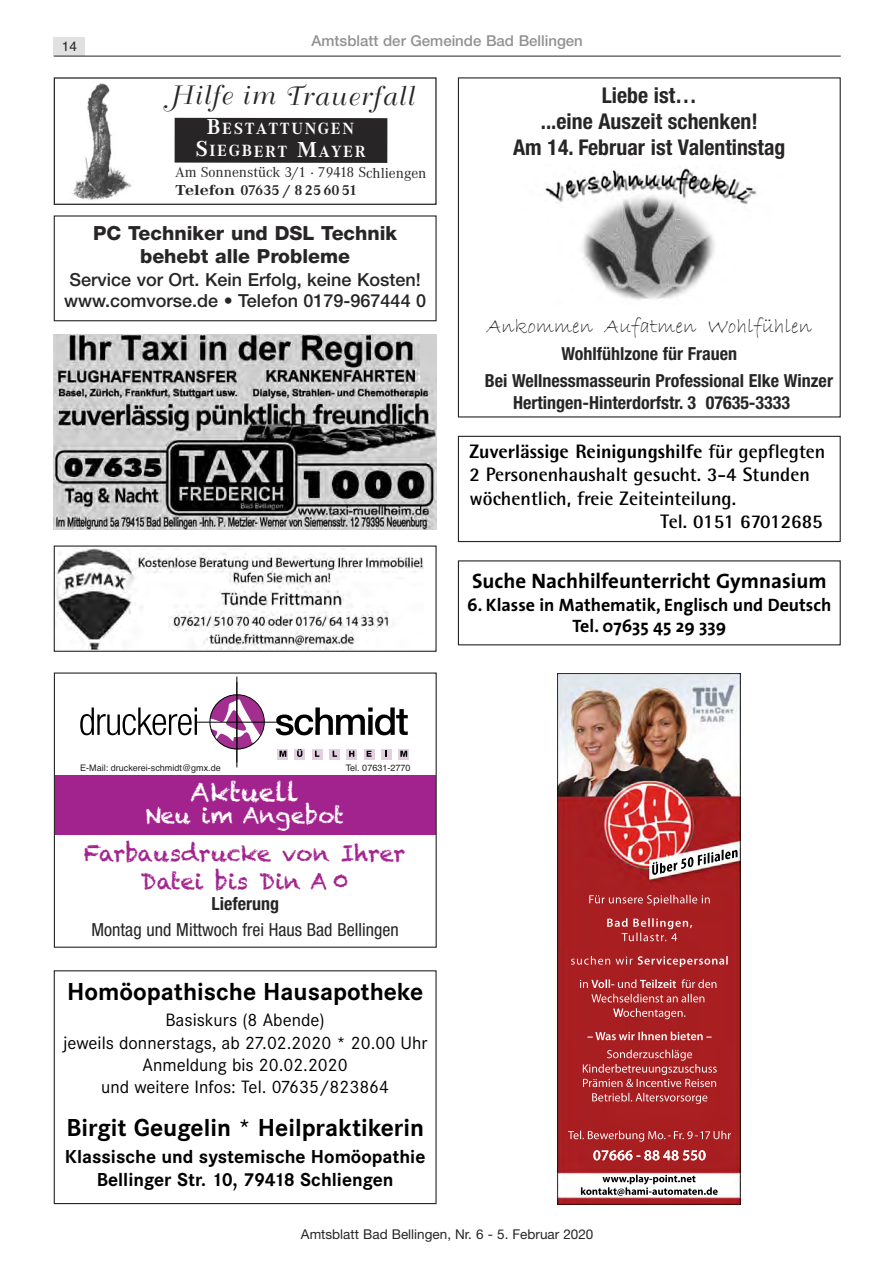
<style>
.page{position:relative;width:893px;height:1263px;background:#fff}
.page>*{position:absolute;margin:0;border:0;box-sizing:border-box;transform-origin:0 0}
.t1{font:26.25px "Bellevue";letter-spacing:.075em;color:#272526}
.t2{font:25.8px "Chalkduster";color:#fff}
.t3{font:700 25.5px "Corporate S";color:#000}
.t4{font:22.5px/28.3px "Chalkduster";color:#a3238e;text-align:center}
.t5{font:22.5px "Chalkduster";color:#fff}
.t6{font:700 condensed 21.75px/26.2px "Helvetica Neue";color:#272526;text-align:center}
.t7{font:700 21px "The Sans";color:#000}
.t8{font:21px "Bradley Hand ITC";color:#272526}
.t9{font:700 19.5px "Rotis Semi Sans";color:#000}
.t10{font:700 19.5px/23.4px "Corporate S";color:#000;text-align:center}
.t11{font:800 19.5px/23.4px "Helvetica Neue";color:#272526;text-align:center}
.t12{font:800 19.5px "Rotis Semi Sans";color:#000}
.t13{font:18.6px/22.4px "Corporate S";color:#000;text-align:center}
.t14{font:700 condensed 18px/27.6px "Helvetica Neue";color:#272526}
.t15{font:500 18px/21.6px "Helvetica Neue";color:#272526}
.t16{font:700 18px/21.6px "The Sans";color:#000;text-align:center}
.t17{font:condensed 18px "Helvetica Neue";color:#272526}
.t18{font:700 16.95px/22.5px "Corporate A";letter-spacing:.1em;color:#fff;text-align:center}
.t19{font:500 15px "Helvetica Neue";color:#939293}
.t20{font:15px "Corporate A";color:#272526}
.t21{font:700 15px "Corporate A";color:#272526;scale:1.25 1}
.t22{font:13.5px "Helvetica Neue";color:#272526}
.t23{font:13.5px "Helvetica";color:#272526}
.t24{font:12.9px "Helvetica";color:#231f20}
.t25{font:9px "Helvetica";color:#231f20}
.s1{font-size:22.5px}
.s2{font-weight:700}
.s3{font-weight:900;color:#a3238e}
</style>
<div class="page">
<div style="left:54px;top:38px;width:31px;height:18px;background:#e1e1e1"></div>
<hr style="left:54px;top:56px;width:786px;height:1px;background:#272526">
<img style="left:72px;top:83px;width:59px;height:117px">
<div style="left:54px;top:77px;width:382px;height:128px;border:1px solid #272526"></div>
<div style="left:175px;top:118px;width:212px;height:45px;background:#272526"></div>
<div style="left:54px;top:215px;width:382px;height:106px;border:1px solid #272526"></div>
<svg style="left:210px;top:695px;width:54px;height:54px"></svg>
<svg style="left:277px;top:749px;width:11px;height:11px"></svg>
<div style="left:294px;top:749px;width:11px;height:11px;background:#e2cfe2"></div>
<div style="left:312px;top:749px;width:10px;height:11px;background:#e2cfe2"></div>
<div style="left:329px;top:749px;width:11px;height:11px;background:#e2cfe2"></div>
<svg style="left:346px;top:749px;width:11px;height:11px"></svg>
<svg style="left:364px;top:749px;width:10px;height:11px"></svg>
<div style="left:381px;top:749px;width:11px;height:11px;background:#e2cfe2"></div>
<svg style="left:398px;top:749px;width:11px;height:11px"></svg>
<svg style="left:80px;top:707px;width:117px;height:28px"></svg>
<hr style="left:195px;top:715px;width:2px;height:20px;background:#000">
<svg style="left:276px;top:707px;width:132px;height:28px"></svg>
<hr style="left:236px;top:677px;width:1px;height:90px;background:#000">
<hr style="left:196px;top:722px;width:81px;height:1px;background:#000">
<div style="left:210px;top:694px;width:54px;height:55px;border:1px solid #000;border-radius:50%"></div>
<svg style="left:279px;top:751px;width:7px;height:6px"></svg>
<svg style="left:297px;top:749px;width:5px;height:8px"></svg>
<svg style="left:315px;top:751px;width:4px;height:6px"></svg>
<svg style="left:332px;top:751px;width:5px;height:6px"></svg>
<svg style="left:349px;top:751px;width:5px;height:6px"></svg>
<svg style="left:366px;top:751px;width:5px;height:6px"></svg>
<svg style="left:385px;top:751px;width:2px;height:6px"></svg>
<svg style="left:400px;top:751px;width:7px;height:6px"></svg>
<div style="left:55px;top:775px;width:380px;height:60px;background:#a3238e"></div>
<div style="left:54px;top:673px;width:383px;height:275px;border:1px solid #272526"></div>
<img style="left:54px;top:335px;width:382px;height:100px">
<img style="left:545px;top:168px;width:213px;height:132px">
<svg style="left:53px;top:435px;width:788px;height:217px"></svg>
<img style="left:558px;top:673px;width:182px;height:532px">
<img style="left:602px;top:1175px;width:78px;height:10px">
<img style="left:589px;top:895px;width:79px;height:11px">
<img style="left:587px;top:1008px;width:98px;height:32px">
<img style="left:593px;top:1150px;width:104px;height:10px">
<img style="left:652px;top:850px;width:85px;height:25px">
<div style="left:54px;top:970px;width:382px;height:234px;border:1px solid #272526"></div>
<p class="t23" style="left:62px;top:41px;width:17px">14</p>
<p class="t19" style="left:311px;top:35px;width:273px">Amtsblatt der Gemeinde Bad Bellingen</p>
<h1 class="t1" style="left:170px;top:85px;width:243px">Hilfe im Trauerfall</h1>
<p class="t18" style="left:195px;top:119px;width:172px"><span class="s1">B</span>ESTATTUNGEN<br><span class="s1">S</span>IEGBERT <span class="s1">M</span>AYER</p>
<p class="t20" style="left:175px;top:167px;width:253px">Am Sonnenstück 3/1 · 79418 Schliengen</p>
<p class="t21" style="left:175px;top:185px;width:147px">Telefon 07635 / 8 25 60 51</p>
<p class="t6" style="left:513px;top:84px;width:274px">Liebe ist…<br>...eine Auszeit schenken!<br>Am 14. Februar ist Valentinstag</p>
<p class="t11" style="left:93px;top:223px;width:305px">PC Techniker und DSL Technik behebt alle Probleme</p>
<p class="t15" style="left:64px;top:270px;width:363px">Service vor Ort. Kein Erfolg, keine Kosten! www.comvorse.de • Telefon 0179-967444 0</p>
<p class="t8" style="left:487px;top:312px;width:326px">Ankommen Aufatmen Wohlfühlen</p>
<p class="t14" style="left:484px;top:341px;width:350px;text-indent:77px">Wohlfühlzone für Frauen<br>Bei Wellnessmasseurin Professional Elke Winzer</p>
<p class="t14" style="left:513px;top:390px;width:278px">Hertingen-Hinterdorfstr. 3 07635-3333</p>
<p class="t12" style="left:469px;top:444px;width:357px">Zuverlässige Reinigungshilfe <span class="s2">für gepflegten</span></p>
<p class="t9" style="left:469px;top:468px;width:342px">2 Personenhaushalt gesucht. 3-4 Stunden</p>
<p class="t9" style="left:469px;top:491px;width:268px">wöchentlich, freie Zeiteinteilung.</p>
<p class="t9" style="left:660px;top:515px;width:164px">Tel. 0151 67012685</p>
<p class="t7" style="left:472px;top:570px;width:356px">Suche Nachhilfeunterricht Gymnasium</p>
<p class="t16" style="left:467px;top:594px;width:365px">6. Klasse in Mathematik, Englisch und Deutsch<br>Tel. 07635 45 29 339</p>
<p class="t25" style="left:80px;top:764px;width:142px">E-Mail: druckerei-schmidt@gmx.de</p>
<p class="t25" style="left:346px;top:764px;width:66px">Tel. 07631-2770</p>
<h2 class="t2" style="left:190px;top:778px;width:110px">Aktuell</h2>
<p class="t5" style="left:145px;top:804px;width:200px">Neu im Angebot</p>
<p class="t4" style="left:84px;top:841px;width:323px">Farbausdrucke von Ihrer<br>Datei bis Din A 0</p>
<p class="t24" style="left:78px;top:920px;width:335px">Din <span class="s3">A 0</span> 20,00 Euro + Mwst. Din <span class="s3">A 0+</span> 30,00 Euro + Mwst.</p>
<p class="t14" style="left:211px;top:892px;width:69px">Lieferung</p>
<p class="t17" style="left:92px;top:923px;width:308px">Montag und Mittwoch frei Haus Bad Bellingen</p>
<h3 class="t3" style="left:67px;top:982px;width:357px">Homöopathische Hausapotheke</h3>
<p class="t13" style="left:63px;top:1011px;width:366px">Basiskurs (8 Abende)<br>jeweils donnerstags, ab 27.02.2020 * 20.00 Uhr Anmeldung bis 20.02.2020<br>und weitere Infos: Tel. 07635/823864</p>
<h3 class="t3" style="left:66px;top:1118px;width:359px">Birgit Geugelin * Heilpraktikerin</h3>
<p class="t10" style="left:65px;top:1147px;width:362px">Klassische und systemische Homöopathie<br>Bellinger Str. 10, 79418 Schliengen</p>
<p class="t22" style="left:301px;top:1229px;width:294px">Amtsblatt Bad Bellingen, Nr. 6 - 5. Februar 2020</p>
</div>
